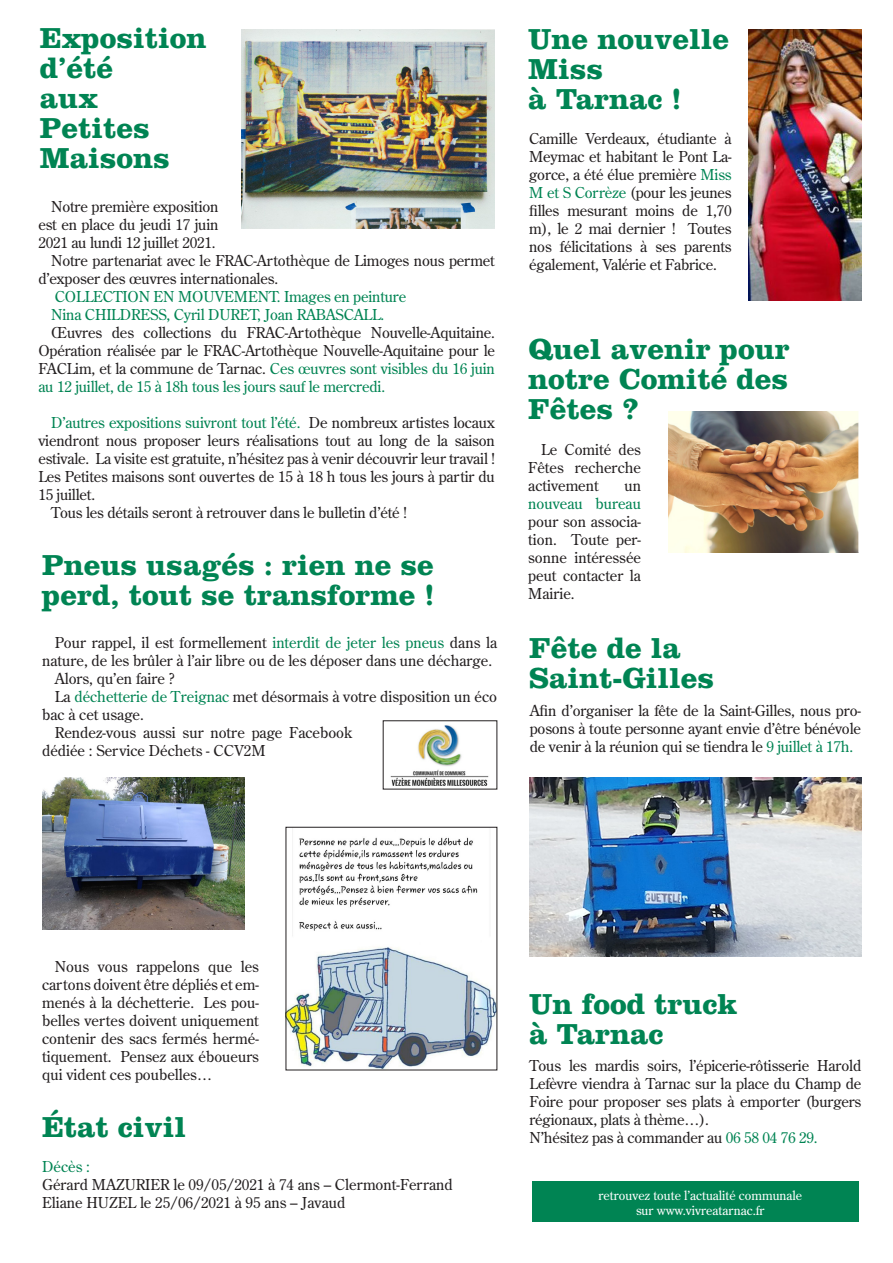
<style>
.page{position:relative;width:893px;height:1263px;background:#fff}
.page>*{position:absolute;margin:0;border:0;box-sizing:border-box;transform-origin:0 0}
.t1{font:700 30px/30px "Clarendon";color:#008453}
.t2{font:15px/18px "Century Old Style";color:#231f20;text-align:justify}
.t3{font:15px "Century Old Style";letter-spacing:-.01em;color:#008453}
.t4{font:12.6px "Century Old Style";color:#fff}
.s1{color:#008453}
</style>
<div class="page">
<div style="left:532px;top:1181px;width:327px;height:41px;background:#008453"></div>
<img style="left:390px;top:725px;width:99px;height:61px">
<img style="left:288px;top:829px;width:207px;height:239px">
<img style="left:42px;top:777px;width:203px;height:152px">
<img style="left:530px;top:777px;width:331px;height:180px">
<img style="left:241px;top:29px;width:254px;height:200px">
<img style="left:748px;top:29px;width:113px;height:272px">
<img style="left:668px;top:411px;width:191px;height:142px">
<p class="t1" style="left:40px;top:22px;width:168px">Exposition</p>
<p class="t1" style="left:40px;top:52px;width:75px">d’été</p>
<p class="t1" style="left:40px;top:82px;width:60px">aux</p>
<p class="t1" style="left:40px;top:112px;width:112px">Petites</p>
<p class="t1" style="left:40px;top:142px;width:132px">Maisons</p>
<p class="t2" style="left:38px;top:197px;width:182px;text-indent:13px">Notre première exposition est en place du jeudi 17 juin 2021 au lundi 12 juillet 2021.</p>
<p class="t2" style="left:38px;top:251px;width:458px;text-indent:13px">Notre partenariat avec le FRAC-Artothèque de Limoges nous permet d’exposer des œuvres internationales.</p>
<p class="t3" style="left:55px;top:287px;width:353px">COLLECTION EN MOUVEMENT. Images en peinture</p>
<p class="t3" style="left:51px;top:305px;width:335px">Nina CHILDRESS, Cyril DURET, Joan RABASCALL.</p>
<p class="t2" style="left:38px;top:323px;width:458px;text-indent:13px">Œuvres des collections du FRAC-Artothèque Nouvelle-Aquitaine.<br>Opération réalisée par le FRAC-Artothèque Nouvelle-Aquitaine pour le FACLim, et la commune de Tarnac. <span class="s1">Ces œuvres sont visibles du 16 juin au 12 juillet, de 15 à 18h tous les jours sauf le mercredi.</span></p>
<p class="t2" style="left:38px;top:413px;width:458px;text-indent:13px"><span class="s1">D’autres expositions suivront tout l’été.</span> De nombreux artistes locaux viendront nous proposer leurs réalisations tout au long de la saison estivale. La visite est gratuite, n’hésitez pas à venir découvrir leur travail !<br>Les Petites maisons sont ouvertes de 15 à 18 h tous les jours à partir du 15 juillet.</p>
<p class="t2" style="left:51px;top:503px;width:358px">Tous les détails seront à retrouver dans le bulletin d’été !</p>
<p class="t1" style="left:42px;top:550px;width:394px">Pneus usagés : rien ne se perd, tout se transforme !</p>
<p class="t2" style="left:42px;top:633px;width:456px;text-indent:13px">Pour rappel, il est formellement <span class="s1">interdit de jeter les pneus</span> dans la nature, de les brûler à l’air libre ou de les déposer dans une décharge.</p>
<p class="t2" style="left:55px;top:669px;width:121px">Alors, qu’en faire ?</p>
<p class="t2" style="left:42px;top:687px;width:456px;text-indent:13px">La <span class="s1">déchetterie de Treignac</span> met désormais à votre disposition un éco bac à cet usage.</p>
<p class="t2" style="left:42px;top:723px;width:312px;text-indent:13px">Rendez-vous aussi sur notre page Facebook dédiée : Service Déchets - CCV2M</p>
<h1 class="t1" style="left:528px;top:23px;width:202px">Une nouvelle<br>Miss<br>à Tarnac !</h1>
<p class="t2" style="left:529px;top:129px;width:204px">Camille Verdeaux, étudiante à Meymac et habitant le Pont La&shy;gorce, a été élue première <span class="s1">Miss M et S Corrèze</span> (pour les jeunes filles mesurant moins de 1,70 m), le 2 mai dernier ! Toutes nos félicitations à ses parents également, Valérie et Fabrice.</p>
<p class="t1" style="left:528px;top:333px;width:263px;text-align:justify">Quel avenir pour notre Comité des Fêtes ?</p>
<p class="t2" style="left:528px;top:440px;width:114px;text-indent:13px">Le Comité des Fêtes recherche activement</p>
<p class="t2" style="left:528px;top:476px;width:114px;text-indent:96px">un <span class="s1">nouveau bureau </span>pour son associa&shy;tion. Toute per&shy;sonne intéressée peut contacter la Mairie.</p>
<p class="t1" style="left:529px;top:633px;width:153px">Fête de la</p>
<p class="t1" style="left:529px;top:663px;width:187px">Saint-Gilles</p>
<p class="t2" style="left:530px;top:701px;width:333px">Afin d’organiser la fête de la Saint-Gilles, nous pro&shy;posons à toute personne ayant envie d’être bénévole de venir à la réunion qui se tiendra le <span class="s1">9 juillet à 17h.</span></p>
<p class="t2" style="left:42px;top:957px;width:218px;text-indent:13px">Nous vous rappelons que les cartons doivent être dépliés et em&shy;menés à la déchetterie. Les pou&shy;belles vertes doivent uniquement contenir des sacs fermés hermé&shy;tiquement. Pensez aux éboueurs qui vident ces poubelles…</p>
<p class="t1" style="left:42px;top:1111px;width:146px">État civil</p>
<p class="t3" style="left:42px;top:1157px;width:49px">Décès :</p>
<p class="t2" style="left:42px;top:1175px;width:412px">Gérard MAZURIER le 09/05/2021 à 74 ans – Clermont-Ferrand</p>
<p class="t2" style="left:42px;top:1193px;width:305px">Eliane HUZEL le 25/06/2021 à 95 ans – Javaud</p>
<p class="t1" style="left:529px;top:988px;width:210px">Un food truck</p>
<p class="t1" style="left:529px;top:1018px;width:136px">à Tarnac</p>
<p class="t2" style="left:529px;top:1056px;width:333px">Tous les mardis soirs, l’épicerie-rôtisserie Harold Lefèvre viendra à Tarnac sur la place du Champ de Foire pour proposer ses plats à emporter (burgers régionaux, plats à thème…).</p>
<p class="t2" style="left:529px;top:1128px;width:290px">N’hésitez pas à commander au <span class="s1">06 58 04 76 29.</span></p>
<p class="t4" style="left:598px;top:1187px;width:205px">retrouvez toute l’actualité communale</p>
<p class="t4" style="left:636px;top:1203px;width:130px">sur www.vivreatarnac.fr</p>
</div>
